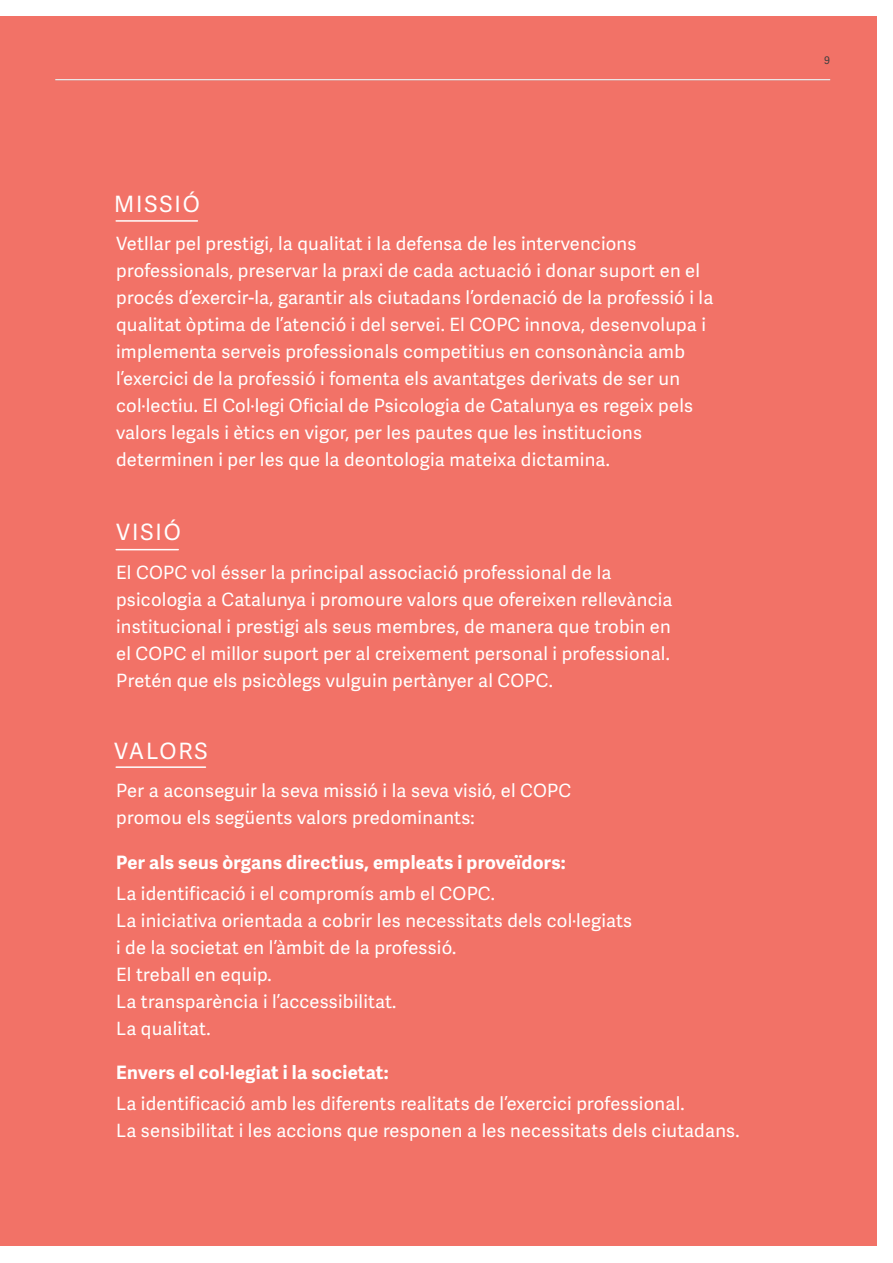
<style>
.page{position:relative;width:893px;height:1263px;background:#fff}
.page>*{position:absolute;margin:0;border:0;box-sizing:border-box;transform-origin:0 0}
.t1{font:22.5px "Adelle Sans";letter-spacing:.085em;color:#fff}
.t2{font:700 18.45px "Adelle Sans";letter-spacing:.015em;color:#fff}
.t3{font:18.3px/27px "Adelle Sans";letter-spacing:.015em;color:#fff}
.t4{font:10.5px "Adelle Sans";color:#3e3e3f}
</style>
<div class="page">
<div style="left:0;top:16px;width:876px;height:1230px;background:#f27267"></div>
<hr style="left:116px;top:220px;width:81px;height:2px;background:#fff">
<hr style="left:116px;top:549px;width:62px;height:1px;background:#fff">
<hr style="left:116px;top:766px;width:89px;height:2px;background:#fff">
<hr style="left:55px;top:79px;width:775px;height:1px;background:#fff">
<p class="t1" style="left:114px;top:188px;width:34px">Missi</p>
<p class="t1" style="left:183px;top:188px;width:19px">ó</p>
<p class="t3" style="left:116px;top:229px;width:599px">Vetllar pel prestigi, la qualitat i la defensa de les intervencions professionals, preservar la praxi de cada actuació i donar suport en el procés d’exercir-la, garantir als ciutadans l’ordenació de la professió i la qualitat òptima de l’atenció i del servei. El COPC innova, desenvolupa i implementa serveis professionals competitius en consonància amb l’exercici de la professió i fomenta els avantatges derivats de ser un col·lectiu. El Col·legi Oficial de Psicologia de Catalunya es regeix pels valors legals i ètics en vigor, per les pautes que les institucions determinen i per les que la deontologia mateixa dictamina.</p>
<p class="t1" style="left:116px;top:516px;width:66px">Visió</p>
<p class="t3" style="left:116px;top:558px;width:558px">El COPC vol ésser la principal associació professional de la psicologia a Catalunya i promoure valors que ofereixen rellevància institucional i prestigi als seus membres, de manera que trobin en el COPC el millor suport per al creixement personal i professional.<br>Pretén que els psicòlegs vulguin pertànyer al COPC.</p>
<p class="t1" style="left:114px;top:735px;width:31px">Valo</p>
<p class="t1" style="left:179px;top:735px;width:28px">rs</p>
<p class="t3" style="left:116px;top:776px;width:456px">Per a aconseguir la seva missió i la seva visió, el COPC promou els següents valors predominants:</p>
<p class="t2" style="left:116px;top:848px;width:451px">Per als seus òrgans directius, empleats i proveïdors:</p>
<p class="t3" style="left:116px;top:879px;width:517px">La identificació i el compromís amb el COPC.<br>La iniciativa orientada a cobrir les necessitats dels col·legiats i de la societat en l’àmbit de la professió.<br>El treball en equip.<br>La transparència i l’accessibilitat.<br>La qualitat.</p>
<p class="t2" style="left:116px;top:1059px;width:274px">Envers el col·legiat i la societat:</p>
<p class="t3" style="left:116px;top:1090px;width:625px">La identificació amb les diferents realitats de l’exercici professional.<br>La sensibilitat i les accions que responen a les necessitats dels ciutadans.</p>
<p class="t4" style="left:824px;top:53px;width:7px">9</p>
</div>
